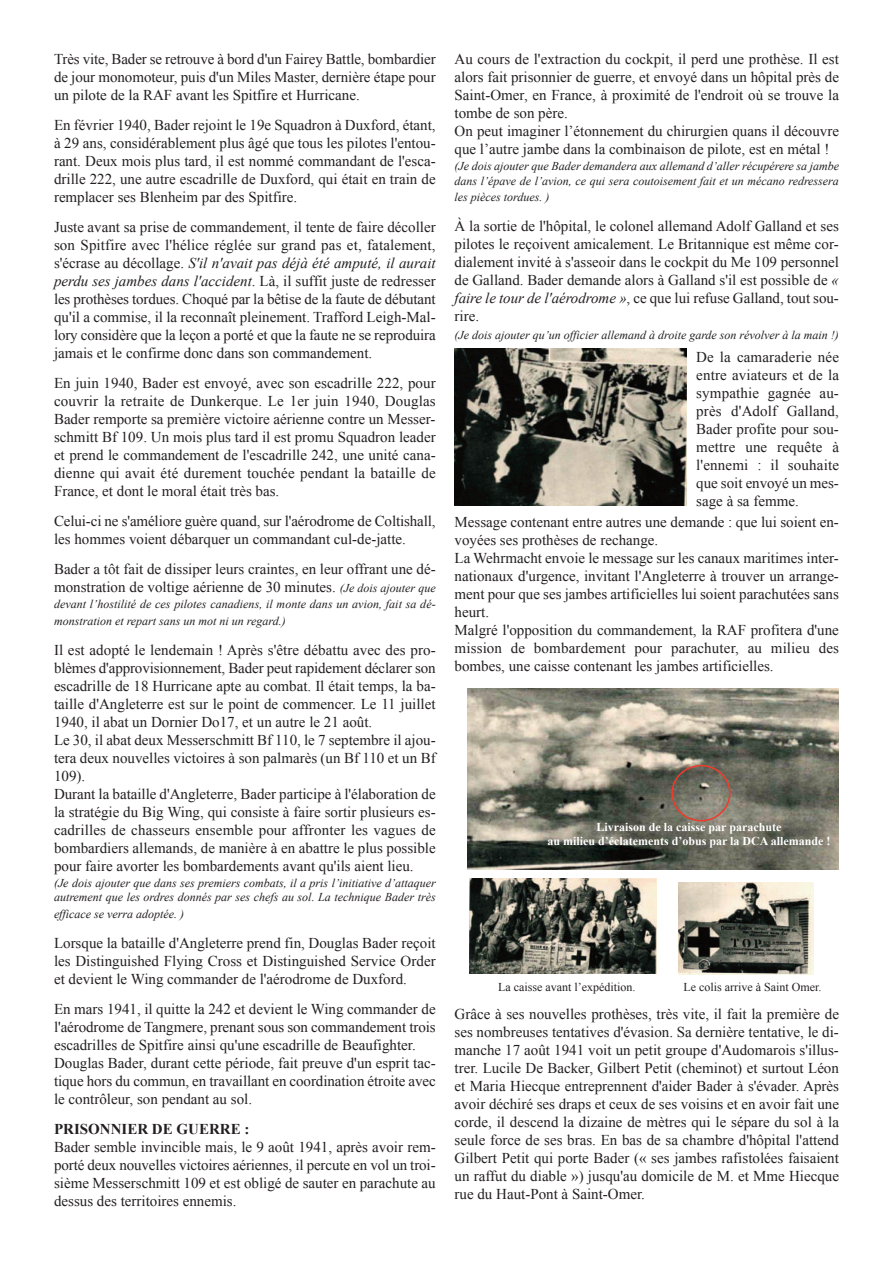
<style>
.page{position:relative;width:893px;height:1263px;background:#fff}
.page>*{position:absolute;margin:0;border:0;box-sizing:border-box;transform-origin:0 0}
.t1{font:15px/18px "Times New Roman";color:#231f20;text-align:justify}
.t2{font:700 15px "Times New Roman";color:#231f20}
.t3{font:italic 12px/14.4px "Times New Roman";color:#231f20}
.t4{font:700 12px/14.4px "Times New Roman";color:#fff;text-align:center}
.t5{font:12px "Times New Roman";color:#231f20}
.s1{font-style:italic}
.s2{font-style:italic;font-size:12px}
</style>
<div class="page">
<img style="left:455px;top:349px;width:231px;height:157px">
<img style="left:467px;top:688px;width:372px;height:182px">
<svg style="left:671px;top:765px;width:60px;height:56px"></svg>
<img style="left:470px;top:878px;width:187px;height:96px">
<img style="left:678px;top:882px;width:135px;height:93px">
<p class="t1" style="left:54px;top:50px;width:383px">Très vite, Bader se retrouve à bord d'un Fairey Battle, bombardier de jour monomoteur, puis d'un Miles Master, dernière étape pour un pilote de la RAF avant les Spitfire et Hurricane.</p>
<p class="t1" style="left:54px;top:116px;width:383px">En février 1940, Bader rejoint le 19e Squadron à Duxford, étant, à 29 ans, considérablement plus âgé que tous les pilotes l'entou&shy;rant. Deux mois plus tard, il est nommé commandant de l'esca&shy;drille 222, une autre escadrille de Duxford, qui était en train de remplacer ses Blenheim par des Spitfire.</p>
<p class="t1" style="left:54px;top:218px;width:383px">Juste avant sa prise de commandement, il tente de faire décoller son Spitfire avec l'hélice réglée sur grand pas et, fatalement, s'écrase au décollage. <span class="s1">S'il n'avait pas déjà été amputé, il aurait perdu ses jambes dans l'accident</span>. Là, il suffit juste de redresser les prothèses tordues. Choqué par la bêtise de la faute de débutant qu'il a commise, il la reconnaît pleinement. Trafford Leigh-Mal&shy;lory considère que la leçon a porté et que la faute ne se reproduira jamais et le confirme donc dans son commandement.</p>
<p class="t1" style="left:54px;top:374px;width:383px">En juin 1940, Bader est envoyé, avec son escadrille 222, pour couvrir la retraite de Dunkerque. Le 1er juin 1940, Douglas Bader remporte sa première victoire aérienne contre un Messer&shy;schmitt Bf 109. Un mois plus tard il est promu Squadron leader et prend le commandement de l'escadrille 242, une unité cana&shy;dienne qui avait été durement touchée pendant la bataille de France, et dont le moral était très bas.</p>
<p class="t1" style="left:54px;top:512px;width:383px">Celui-ci ne s'améliore guère quand, sur l'aérodrome de Coltishall, les hommes voient débarquer un commandant cul-de-jatte.</p>
<p class="t1" style="left:54px;top:560px;width:383px">Bader a tôt fait de dissiper leurs craintes, en leur offrant une dé&shy;monstration de voltige aérienne de 30 minutes. <span class="s2">(Je dois ajouter que</span></p>
<p class="t3" style="left:54px;top:596px;width:383px;line-height:16.5px">devant l’hostilité de ces pilotes canadiens, il monte dans un avion, fait sa dé&shy;monstration et repart sans un mot ni un regard.)</p>
<p class="t1" style="left:54px;top:641px;width:383px;text-align:left">Il est adopté le lendemain ! Après s'être débattu avec des pro&shy;blèmes d'approvisionnement, Bader peut rapidement déclarer son escadrille de 18 Hurricane apte au combat. Il était temps, la ba&shy;taille d'Angleterre est sur le point de commencer. Le 11 juillet 1940, il abat un Dornier Do17, et un autre le 21 août.<br>Le 30, il abat deux Messerschmitt Bf 110, le 7 septembre il ajou&shy;tera deux nouvelles victoires à son palmarès (un Bf 110 et un Bf 109).<br>Durant la bataille d'Angleterre, Bader participe à l'élaboration de la stratégie du Big Wing, qui consiste à faire sortir plusieurs es&shy;cadrilles de chasseurs ensemble pour affronter les vagues de bombardiers allemands, de manière à en abattre le plus possible pour faire avorter les bombardements avant qu'ils aient lieu.</p>
<p class="t3" style="left:54px;top:875px;width:383px">(Je dois ajouter que dans ses premiers combats, il a pris l’initiative d’attaquer autrement que les ordres donnés par ses chefs au sol. La technique Bader très</p>
<p class="t3" style="left:54px;top:906px;width:132px">efficace se verra adoptée. )</p>
<p class="t1" style="left:54px;top:934px;width:383px">Lorsque la bataille d'Angleterre prend fin, Douglas Bader reçoit les Distinguished Flying Cross et Distinguished Service Order et devient le Wing commander de l'aérodrome de Duxford.</p>
<p class="t1" style="left:54px;top:1000px;width:383px;text-align:left">En mars 1941, il quitte la 242 et devient le Wing commander de l'aérodrome de Tangmere, prenant sous son commandement trois escadrilles de Spitfire ainsi qu'une escadrille de Beaufighter.<br>Douglas Bader, durant cette période, fait preuve d'un esprit tac&shy;tique hors du commun, en travaillant en coordination étroite avec le contrôleur, son pendant au sol.</p>
<p class="t2" style="left:54px;top:1121px;width:197px">PRISONNIER DE GUERRE :</p>
<p class="t1" style="left:54px;top:1138px;width:383px">Bader semble invincible mais, le 9 août 1941, après avoir rem&shy;porté deux nouvelles victoires aériennes, il percute en vol un troi&shy;sième Messerschmitt 109 et est obligé de sauter en parachute au dessus des territoires ennemis.</p>
<p class="t1" style="left:455px;top:50px;width:386px;text-align:left">Au cours de l'extraction du cockpit, il perd une prothèse. Il est alors fait prisonnier de guerre, et envoyé dans un hôpital près de Saint-Omer, en France, à proximité de l'endroit où se trouve la tombe de son père.<br>On peut imaginer l’étonnement du chirurgien quans il découvre que l’autre jambe dans la combinaison de pilote, est en métal !</p>
<p class="t3" style="left:455px;top:159px;width:386px">(Je dois ajouter que Bader demandera aux allemand d’aller récupérere sa jambe dans l’épave de l’avion, ce qui sera coutoisement fait et un mécano redressera</p>
<p class="t3" style="left:455px;top:190px;width:96px">les pièces tordues. )</p>
<p class="t1" style="left:455px;top:217px;width:386px">À la sortie de l'hôpital, le colonel allemand Adolf Galland et ses pilotes le reçoivent amicalement. Le Britannique est même cor&shy;dialement invité à s'asseoir dans le cockpit du Me 109 personnel de Galland. Bader demande alors à Galland s'il est possible de <span class="s1">« faire le tour de l'aérodrome »</span>, ce que lui refuse Galland, tout sou&shy;rire.</p>
<p class="t3" style="left:455px;top:328px;width:386px">(Je dois ajouter qu’un officier allemand à droite garde son révolver à la main !)</p>
<p class="t1" style="left:696px;top:348px;width:144px">De la camaraderie née entre aviateurs et de la sympathie gagnée au&shy;près d'Adolf Galland, Bader profite pour sou&shy;mettre une requête à l'ennemi : il souhaite que soit envoyé un mes&shy;sage à sa femme.</p>
<p class="t1" style="left:455px;top:513px;width:386px;text-align:left">Message contenant entre autres une demande : que lui soient en&shy;voyées ses prothèses de rechange.<br>La Wehrmacht envoie le message sur les canaux maritimes inter&shy;nationaux d'urgence, invitant l'Angleterre à trouver un arrange&shy;ment pour que ses jambes artificielles lui soient parachutées sans heurt.<br>Malgré l'opposition du commandement, la RAF profitera d'une mission de bombardement pour parachuter, au milieu des bombes, une caisse contenant les jambes artificielles.</p>
<p class="t4" style="left:547px;top:819px;width:285px">Livraison de la caisse par parachute<br>au milieu d’éclatements d’obus par la DCA allemande !</p>
<p class="t5" style="left:498px;top:980px;width:139px">La caisse avant l’expédition.</p>
<p class="t5" style="left:683px;top:980px;width:139px">Le colis arrive à Saint Omer.</p>
<p class="t1" style="left:455px;top:1005px;width:386px">Grâce à ses nouvelles prothèses, très vite, il fait la première de ses nombreuses tentatives d'évasion. Sa dernière tentative, le di&shy;manche 17 août 1941 voit un petit groupe d'Audomarois s'illus&shy;trer. Lucile De Backer, Gilbert Petit (cheminot) et surtout Léon et Maria Hiecque entreprennent d'aider Bader à s'évader. Après avoir déchiré ses draps et ceux de ses voisins et en avoir fait une corde, il descend la dizaine de mètres qui le sépare du sol à la seule force de ses bras. En bas de sa chambre d'hôpital l'attend Gilbert Petit qui porte Bader (« ses jambes rafistolées faisaient un raffut du diable ») jusqu'au domicile de M. et Mme Hiecque rue du Haut-Pont à Saint-Omer.</p>
</div>
